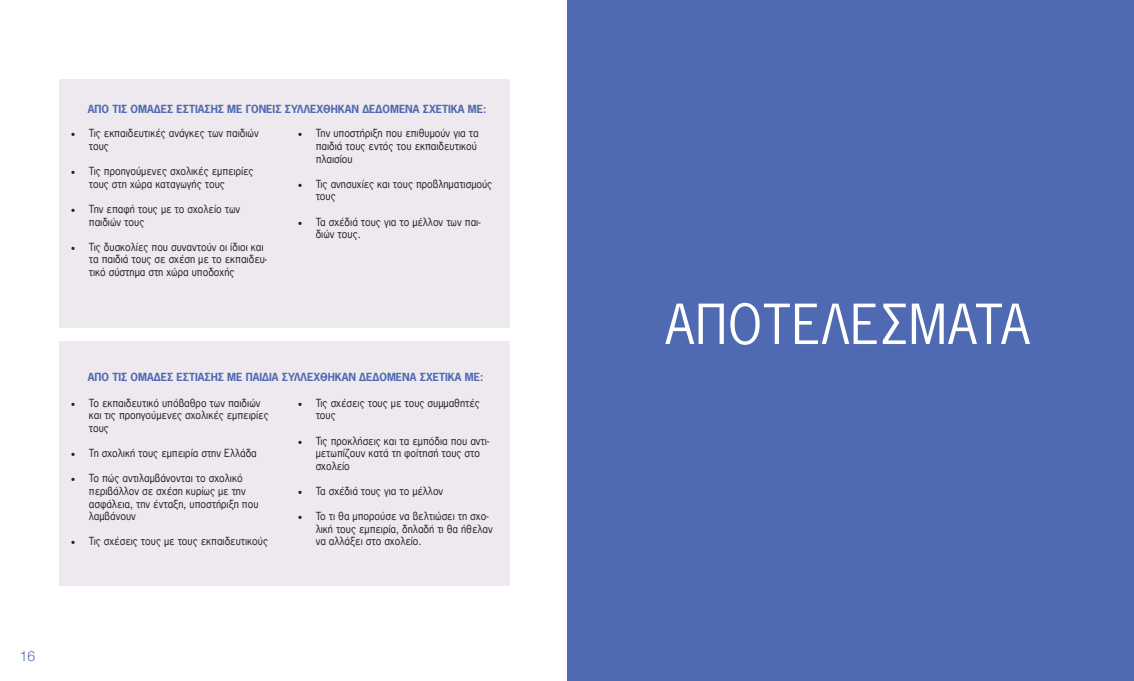
<style>
.page{position:relative;width:1134px;height:681px;background:#fff}
.page>*{position:absolute;margin:0;border:0;box-sizing:border-box;transform-origin:0 0}
.t1{font:51.9px "News Gothic Greek";letter-spacing:.02em;color:#fff}
.t2{font:300 14px "Helvetica Neue";color:#4f69b2}
.t3{font:10.5px/12.6px "News Gothic Greek";color:#231f20}
.t4{font:700 10.5px "News Gothic Greek";color:#4f69b2}
.s1{font-family:"Minion Pro";font-size:12px}
</style>
<div class="page">
<div style="left:567px;top:0;width:567px;height:680px;background:#4f69b2"></div>
<div style="left:59px;top:79px;width:450px;height:248px;background:#ede9ee"></div>
<div style="left:59px;top:342px;width:450px;height:243px;background:#ede9ee"></div>
<p class="t4" style="left:88px;top:103px;width:400px">ΑΠΌ ΤΙΣ ΟΜΆΔΕΣ ΕΣΤΊΑΣΗΣ ΜΕ ΓΟΝΕΊΣ ΣΥΛΛΈΧΘΗΚΑΝ ΔΕΔΟΜΈΝΑ ΣΧΕΤΙΚΆ ΜΕ:</p>
<p class="t3" style="left:89px;top:127px;width:171px;text-indent:-18px"><span class="s1">•</span> Τις εκπαιδευτικές ανάγκες των παιδιών τους</p>
<p class="t3" style="left:89px;top:165px;width:166px;text-indent:-18px"><span class="s1">•</span> Τις προηγούμενες σχολικές εμπειρίες τους στη χώρα καταγωγής τους</p>
<p class="t3" style="left:89px;top:202px;width:153px;text-indent:-18px"><span class="s1">•</span> Την επαφή τους με το σχολείο των παιδιών τους</p>
<p class="t3" style="left:89px;top:240px;width:180px;text-indent:-18px"><span class="s1">•</span> Τις δυσκολίες που συναντούν οι ίδιοι και τα παιδιά τους σε σχέση με το εκπαιδευ&shy;τικό σύστημα στη χώρα υποδοχής</p>
<p class="t3" style="left:316px;top:127px;width:164px;text-indent:-18px"><span class="s1">•</span> Την υποστήριξη που επιθυμούν για τα παιδιά τους εντός του εκπαιδευτικού πλαισίου</p>
<p class="t3" style="left:316px;top:177px;width:178px;text-indent:-18px"><span class="s1">•</span> Τις ανησυχίες και τους προβληματισμούς τους</p>
<p class="t3" style="left:316px;top:215px;width:166px;text-indent:-18px"><span class="s1">•</span> Τα σχέδιά τους για το μέλλον των παι&shy;διών τους.</p>
<p class="t4" style="left:88px;top:370px;width:397px">ΑΠΌ ΤΙΣ ΟΜΆΔΕΣ ΕΣΤΊΑΣΗΣ ΜΕ ΠΑΙΔΙΆ ΣΥΛΛΈΧΘΗΚΑΝ ΔΕΔΟΜΈΝΑ ΣΧΕΤΙΚΆ ΜΕ:</p>
<p class="t3" style="left:89px;top:396px;width:181px;text-indent:-18px"><span class="s1">•</span> Το εκπαιδευτικό υπόβαθρο των παιδιών και τις προηγούμενες σχολικές εμπειρίες τους</p>
<p class="t3" style="left:71px;top:446px;width:187px"><span class="s1">•</span> Τη σχολική τους εμπειρία στην Ελλάδα</p>
<p class="t3" style="left:89px;top:472px;width:171px;text-indent:-18px"><span class="s1">•</span> Το πώς αντιλαμβάνονται το σχολικό περιβάλλον σε σχέση κυρίως με την ασφάλεια, την ένταξη, υποστήριξη που λαμβάνουν</p>
<p class="t3" style="left:71px;top:535px;width:199px"><span class="s1">•</span> Τις σχέσεις τους με τους εκπαιδευτικούς</p>
<p class="t3" style="left:316px;top:396px;width:166px;text-indent:-18px"><span class="s1">•</span> Τις σχέσεις τους με τους συμμαθητές τους</p>
<p class="t3" style="left:316px;top:434px;width:175px;text-indent:-18px"><span class="s1">•</span> Τις προκλήσεις και τα εμπόδια που αντι&shy;μετωπίζουν κατά τη φοίτησή τους στο σχολείο</p>
<p class="t3" style="left:298px;top:484px;width:147px"><span class="s1">•</span> Τα σχέδιά τους για το μέλλον</p>
<p class="t3" style="left:316px;top:509px;width:179px;text-indent:-18px"><span class="s1">•</span> Το τι θα μπορούσε να βελτιώσει τη σχο&shy;λική τους εμπειρία, δηλαδή τι θα ήθελαν να αλλάξει στο σχολείο.</p>
<h2 class="t2" style="left:20px;top:644px;width:17px">16</h2>
<h1 class="t1" style="left:665px;top:292px;width:366px">ΑΠΟΤΕΛΕΣΜΑΤΑ</h1>
</div>
